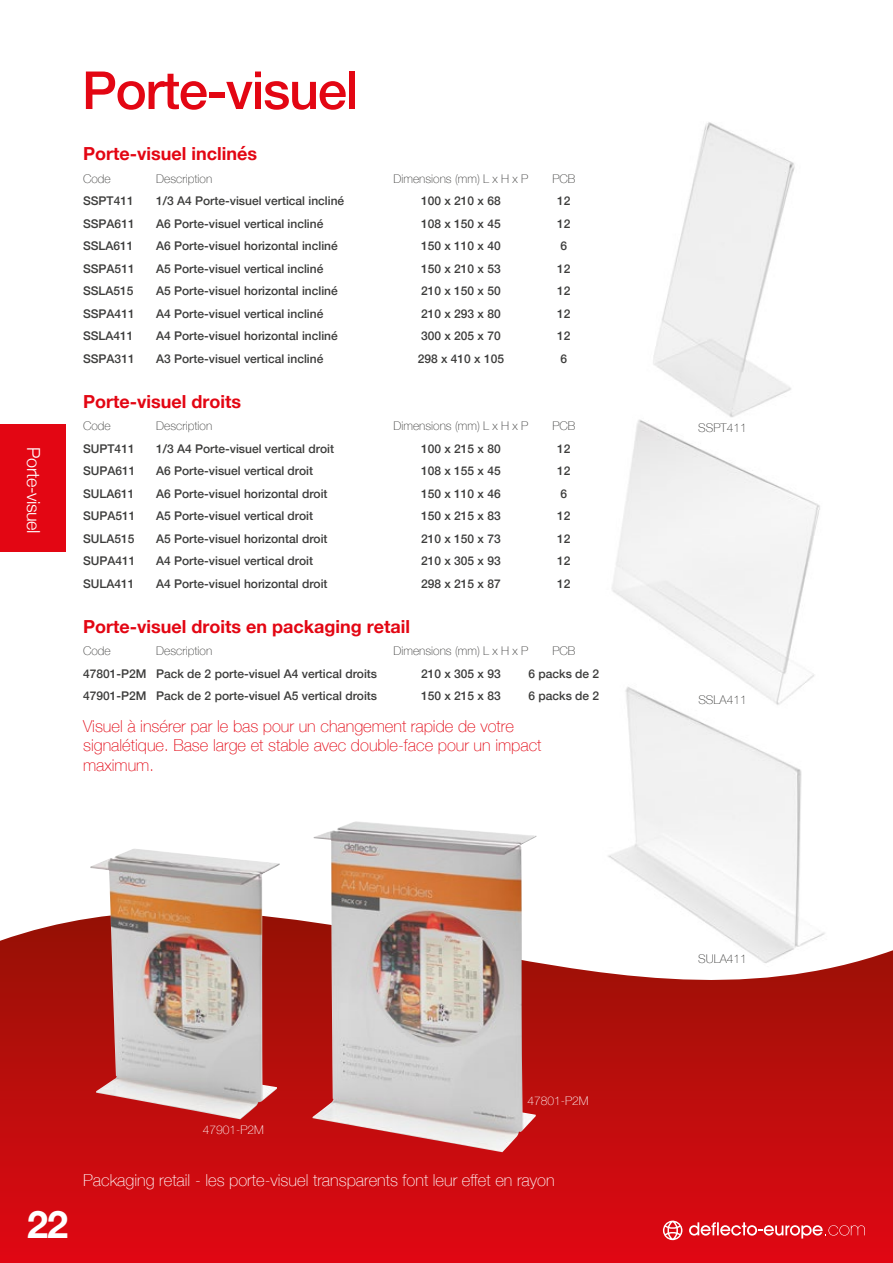
<style>
.page{position:relative;width:893px;height:1263px;background:#fff}
.page>*{position:absolute;margin:0;border:0;box-sizing:border-box;transform-origin:0 0}
.t1{font:500 52.5px "Helvetica Neue";letter-spacing:-.025em;color:#e30613}
.t2{font:700 37.95px "Helvetica Neue";color:#fff}
.t3{font:700 18px "Helvetica Neue";color:#e30613}
.t4{font:300 18px "Helvetica Neue";letter-spacing:-.025em;color:#fff}
.t5{font:100 16.5px/19.5px "Helvetica Neue";color:#e30613}
.t6{font:100 16.5px "Helvetica Neue";color:#fff}
.t7{font:500 12px "Helvetica Neue";color:#3c3c3b}
.t8{font:100 12px "Helvetica Neue";color:#3c3c3b}
.t9{font:100 12px "Helvetica Neue";color:#fff}
</style>
<div class="page">
<svg style="left:0;top:918px;width:893px;height:345px;background:#c61518"></svg>
<img style="left:313px;top:821px;width:223px;height:331px">
<img style="left:90px;top:849px;width:190px;height:270px">
<img style="left:599px;top:732px;width:230px;height:236px">
<img style="left:612px;top:419px;width:208px;height:313px">
<img style="left:645px;top:122px;width:155px;height:298px">
<div style="left:0;top:424px;width:66px;height:128px;background:#e30613"></div>
<svg style="left:663px;top:1220px;width:19px;height:20px"></svg>
<svg style="left:689px;top:1222px;width:176px;height:16px;background:#e2444b"></svg>
<h3 class="t4" style="left:48px;top:447px;width:88px;rotate:90deg">Porte-visuel</h3>
<h1 class="t1" style="left:82px;top:48px;width:278px">Porte-visuel</h1>
<h3 class="t3" style="left:83px;top:140px;width:175px">Porte-visuel inclinés</h3>
<p class="t8" style="left:83px;top:169px;width:29px">Code</p>
<p class="t8" style="left:156px;top:169px;width:58px">Description</p>
<p class="t8" style="left:393px;top:169px;width:136px">Dimensions (mm) L x H x P</p>
<p class="t8" style="left:552px;top:169px;width:25px">PCB</p>
<p class="t7" style="left:83px;top:191px;width:52px">SSPT411</p>
<p class="t7" style="left:156px;top:191px;width:190px">1/3 A4 Porte-visuel vertical incliné</p>
<p class="t7" style="left:421px;top:191px;width:81px">100 x 210 x 68</p>
<p class="t7" style="left:557px;top:191px;width:15px">12</p>
<p class="t7" style="left:83px;top:214px;width:53px">SSPA611</p>
<p class="t7" style="left:156px;top:214px;width:169px">A6 Porte-visuel vertical incliné</p>
<p class="t7" style="left:421px;top:214px;width:81px">108 x 150 x 45</p>
<p class="t7" style="left:557px;top:214px;width:15px">12</p>
<p class="t7" style="left:83px;top:236px;width:52px">SSLA611</p>
<p class="t7" style="left:156px;top:236px;width:183px">A6 Porte-visuel horizontal incliné</p>
<p class="t7" style="left:421px;top:236px;width:81px">150 x 110 x 40</p>
<p class="t7" style="left:561px;top:236px;width:8px">6</p>
<p class="t7" style="left:83px;top:259px;width:53px">SSPA511</p>
<p class="t7" style="left:156px;top:259px;width:169px">A5 Porte-visuel vertical incliné</p>
<p class="t7" style="left:421px;top:259px;width:81px">150 x 210 x 53</p>
<p class="t7" style="left:557px;top:259px;width:15px">12</p>
<p class="t7" style="left:83px;top:281px;width:52px">SSLA515</p>
<p class="t7" style="left:156px;top:281px;width:183px">A5 Porte-visuel horizontal incliné</p>
<p class="t7" style="left:421px;top:281px;width:81px">210 x 150 x 50</p>
<p class="t7" style="left:557px;top:281px;width:15px">12</p>
<p class="t7" style="left:83px;top:304px;width:53px">SSPA411</p>
<p class="t7" style="left:156px;top:304px;width:169px">A4 Porte-visuel vertical incliné</p>
<p class="t7" style="left:421px;top:304px;width:81px">210 x 293 x 80</p>
<p class="t7" style="left:557px;top:304px;width:15px">12</p>
<p class="t7" style="left:83px;top:326px;width:52px">SSLA411</p>
<p class="t7" style="left:156px;top:326px;width:183px">A4 Porte-visuel horizontal incliné</p>
<p class="t7" style="left:421px;top:326px;width:81px">300 x 205 x 70</p>
<p class="t7" style="left:557px;top:326px;width:15px">12</p>
<p class="t7" style="left:83px;top:349px;width:53px">SSPA311</p>
<p class="t7" style="left:156px;top:349px;width:169px">A3 Porte-visuel vertical incliné</p>
<p class="t7" style="left:418px;top:349px;width:88px">298 x 410 x 105</p>
<p class="t7" style="left:561px;top:349px;width:8px">6</p>
<h3 class="t3" style="left:83px;top:387px;width:159px">Porte-visuel droits</h3>
<p class="t8" style="left:83px;top:417px;width:29px">Code</p>
<p class="t8" style="left:156px;top:417px;width:58px">Description</p>
<p class="t8" style="left:393px;top:417px;width:136px">Dimensions (mm) L x H x P</p>
<p class="t8" style="left:552px;top:417px;width:25px">PCB</p>
<p class="t7" style="left:83px;top:439px;width:53px">SUPT411</p>
<p class="t7" style="left:156px;top:439px;width:179px">1/3 A4 Porte-visuel vertical droit</p>
<p class="t7" style="left:421px;top:439px;width:81px">100 x 215 x 80</p>
<p class="t7" style="left:557px;top:439px;width:15px">12</p>
<p class="t7" style="left:83px;top:461px;width:54px">SUPA611</p>
<p class="t7" style="left:156px;top:461px;width:158px">A6 Porte-visuel vertical droit</p>
<p class="t7" style="left:421px;top:461px;width:81px">108 x 155 x 45</p>
<p class="t7" style="left:557px;top:461px;width:15px">12</p>
<p class="t7" style="left:83px;top:484px;width:53px">SULA611</p>
<p class="t7" style="left:156px;top:484px;width:173px">A6 Porte-visuel horizontal droit</p>
<p class="t7" style="left:421px;top:484px;width:81px">150 x 110 x 46</p>
<p class="t7" style="left:561px;top:484px;width:8px">6</p>
<p class="t7" style="left:83px;top:506px;width:54px">SUPA511</p>
<p class="t7" style="left:156px;top:506px;width:158px">A5 Porte-visuel vertical droit</p>
<p class="t7" style="left:421px;top:506px;width:81px">150 x 215 x 83</p>
<p class="t7" style="left:557px;top:506px;width:15px">12</p>
<p class="t7" style="left:83px;top:529px;width:53px">SULA515</p>
<p class="t7" style="left:156px;top:529px;width:173px">A5 Porte-visuel horizontal droit</p>
<p class="t7" style="left:421px;top:529px;width:81px">210 x 150 x 73</p>
<p class="t7" style="left:557px;top:529px;width:15px">12</p>
<p class="t7" style="left:83px;top:551px;width:54px">SUPA411</p>
<p class="t7" style="left:156px;top:551px;width:158px">A4 Porte-visuel vertical droit</p>
<p class="t7" style="left:421px;top:551px;width:81px">210 x 305 x 93</p>
<p class="t7" style="left:557px;top:551px;width:15px">12</p>
<p class="t7" style="left:83px;top:574px;width:53px">SULA411</p>
<p class="t7" style="left:156px;top:574px;width:173px">A4 Porte-visuel horizontal droit</p>
<p class="t7" style="left:421px;top:574px;width:81px">298 x 215 x 87</p>
<p class="t7" style="left:557px;top:574px;width:15px">12</p>
<h3 class="t3" style="left:83px;top:612px;width:328px">Porte-visuel droits en packaging retail</h3>
<p class="t8" style="left:83px;top:642px;width:29px">Code</p>
<p class="t8" style="left:156px;top:642px;width:58px">Description</p>
<p class="t8" style="left:393px;top:642px;width:136px">Dimensions (mm) L x H x P</p>
<p class="t8" style="left:552px;top:642px;width:25px">PCB</p>
<p class="t7" style="left:83px;top:664px;width:296px">47801-P2M Pack de 2 porte-visuel A4 vertical droits</p>
<p class="t7" style="left:421px;top:664px;width:81px">210 x 305 x 93</p>
<p class="t7" style="left:529px;top:664px;width:72px">6 packs de 2</p>
<p class="t7" style="left:83px;top:686px;width:296px">47901-P2M Pack de 2 porte-visuel A5 vertical droits</p>
<p class="t7" style="left:421px;top:686px;width:81px">150 x 215 x 83</p>
<p class="t7" style="left:529px;top:686px;width:72px">6 packs de 2</p>
<h3 class="t5" style="left:83px;top:715px;width:460px">Visuel à insérer par le bas pour un changement rapide de votre signalétique. Base large et stable avec double-face pour un impact maximum.</h3>
<h2 class="t2" style="left:27px;top:1194px;width:43px">22</h2>
<p class="t9" style="left:203px;top:1120px;width:63px">47901-P2M</p>
<p class="t9" style="left:528px;top:1091px;width:63px">47801-P2M</p>
<h3 class="t6" style="left:83px;top:1167px;width:473px">Packaging retail - les porte-visuel transparents font leur effet en rayon</h3>
<p class="t8" style="left:698px;top:418px;width:50px">SSPT411</p>
<p class="t8" style="left:698px;top:691px;width:50px">SSLA411</p>
<p class="t8" style="left:698px;top:949px;width:50px">SULA411</p>
</div>
